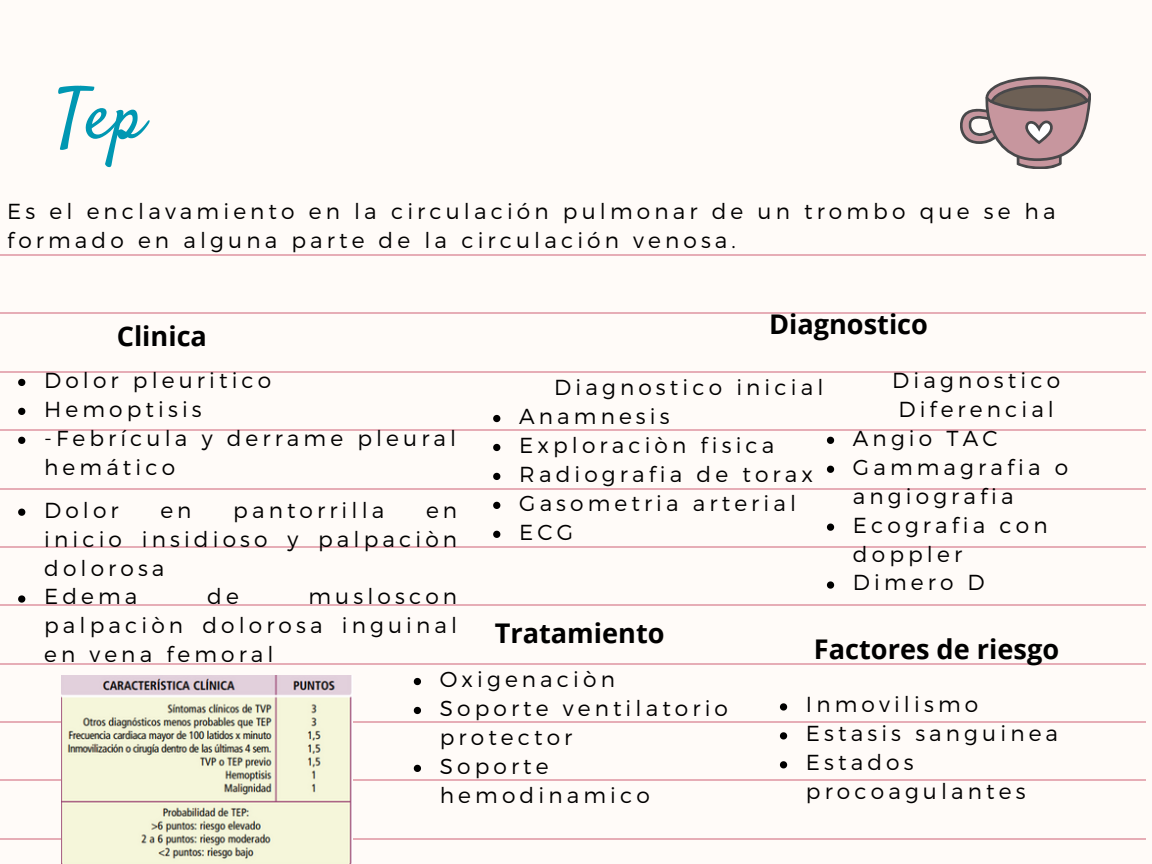
<style>
.page{position:relative;width:1152px;height:864px;background:#fffbf8}
.page>*{position:absolute;margin:0;border:0;box-sizing:border-box;transform-origin:0 0}
.t1{font:70.95px "Satisfy";color:#0097b2}
.t2{font:700 27.15px "Open Sans";color:#000}
.t3{font:300 21.75px/29px "Montserrat";letter-spacing:.19em;color:#000}
</style>
<div class="page">
<svg style="left:960px;top:77px;width:131px;height:92px"></svg>
<hr style="left:0;top:254px;width:1145px;height:2px;background:#e6adb6">
<hr style="left:0;top:313px;width:1145px;height:1px;background:#e6adb6">
<hr style="left:0;top:371px;width:1145px;height:1px;background:#e6adb6">
<hr style="left:0;top:430px;width:1145px;height:1px;background:#e6adb6">
<hr style="left:0;top:488px;width:1145px;height:1px;background:#e6adb6">
<hr style="left:0;top:546px;width:1145px;height:2px;background:#e6adb6">
<hr style="left:0;top:605px;width:1145px;height:1px;background:#e6adb6">
<hr style="left:0;top:663px;width:1145px;height:1px;background:#e6adb6">
<hr style="left:0;top:721px;width:1145px;height:2px;background:#e6adb6">
<hr style="left:0;top:780px;width:1145px;height:1px;background:#e6adb6">
<hr style="left:0;top:838px;width:1145px;height:1px;background:#e6adb6">
<img style="left:61px;top:675px;width:292px;height:189px">
<svg style="left:18px;top:379px;width:7px;height:7px"></svg>
<svg style="left:18px;top:408px;width:7px;height:7px"></svg>
<svg style="left:18px;top:437px;width:7px;height:7px"></svg>
<svg style="left:493px;top:415px;width:7px;height:7px"></svg>
<svg style="left:493px;top:444px;width:7px;height:7px"></svg>
<svg style="left:493px;top:473px;width:7px;height:7px"></svg>
<svg style="left:493px;top:502px;width:7px;height:7px"></svg>
<svg style="left:493px;top:531px;width:7px;height:7px"></svg>
<svg style="left:414px;top:678px;width:7px;height:7px"></svg>
<svg style="left:414px;top:707px;width:7px;height:7px"></svg>
<svg style="left:414px;top:765px;width:7px;height:7px"></svg>
<svg style="left:780px;top:703px;width:7px;height:8px"></svg>
<svg style="left:780px;top:732px;width:7px;height:8px"></svg>
<svg style="left:780px;top:761px;width:7px;height:7px"></svg>
<svg style="left:18px;top:509px;width:7px;height:7px"></svg>
<svg style="left:18px;top:595px;width:7px;height:8px"></svg>
<svg style="left:827px;top:437px;width:7px;height:7px"></svg>
<svg style="left:827px;top:466px;width:7px;height:7px"></svg>
<svg style="left:827px;top:524px;width:7px;height:7px"></svg>
<svg style="left:827px;top:581px;width:7px;height:8px"></svg>
<p class="t1" style="left:56px;top:71px;width:90px">Tep</p>
<p class="t3" style="left:7px;top:196px;width:1050px">Es el enclavamiento en la circulación pulmonar de un trombo que se ha formado en alguna parte de la circulación venosa.</p>
<p class="t2" style="left:769px;top:305px;width:160px">Diagnostico</p>
<p class="t3" style="left:554px;top:372px;width:271px">Diagnostico inicial</p>
<p class="t3" style="left:519px;top:401px;width:152px">Anamnesis</p>
<p class="t3" style="left:519px;top:430px;width:257px">Exploraciòn fisica</p>
<p class="t3" style="left:519px;top:459px;width:295px">Radiografia de torax</p>
<p class="t3" style="left:519px;top:487px;width:278px">Gasometria arterial</p>
<p class="t3" style="left:519px;top:516px;width:55px">ECG</p>
<p class="t2" style="left:117px;top:317px;width:92px">Clinica</p>
<h2 class="t3" style="left:44px;top:365px;width:229px">Dolor pleuritico</h2>
<h2 class="t3" style="left:44px;top:393px;width:159px">Hemoptisis</h2>
<p class="t3" style="left:44px;top:422px;width:414px">-Febrícula y derrame pleural hemático</p>
<p class="t3" style="left:892px;top:365px;width:169px">Diagnostico<br>Diferencial</p>
<p class="t3" style="left:853px;top:422px;width:146px">Angio TAC</p>
<p class="t3" style="left:853px;top:451px;width:217px">Gammagrafia o angiografia</p>
<p class="t3" style="left:853px;top:509px;width:196px">Ecografia con doppler</p>
<p class="t3" style="left:853px;top:567px;width:133px">Dimero D</p>
<h2 class="t3" style="left:44px;top:494px;width:76px">Dolor</h2>
<h2 class="t3" style="left:160px;top:494px;width:33px">en</h2>
<h2 class="t3" style="left:233px;top:494px;width:153px">pantorrilla</h2>
<h2 class="t3" style="left:44px;top:494px;width:415px;text-align:justify;text-indent:382px">en inicio insidioso y palpaciòn dolorosa</h2>
<h2 class="t3" style="left:44px;top:581px;width:95px">Edema</h2>
<h2 class="t3" style="left:207px;top:581px;width:33px">de</h2>
<h2 class="t3" style="left:44px;top:581px;width:415px;text-align:justify;text-indent:264px">musloscon palpaciòn dolorosa inguinal en vena femoral</h2>
<p class="t2" style="left:495px;top:614px;width:171px">Tratamiento</p>
<p class="t3" style="left:440px;top:664px;width:177px">Oxigenaciòn</p>
<p class="t3" style="left:440px;top:693px;width:290px">Soporte ventilatorio protector</p>
<p class="t3" style="left:440px;top:750px;width:211px">Soporte hemodinamico</p>
<p class="t2" style="left:814px;top:630px;width:247px">Factores de riesgo</p>
<p class="t3" style="left:806px;top:689px;width:174px">Inmovilismo</p>
<p class="t3" style="left:806px;top:718px;width:254px">Estasis sanguinea</p>
<p class="t3" style="left:806px;top:747px;width:221px">Estados procoagulantes</p>
</div>
